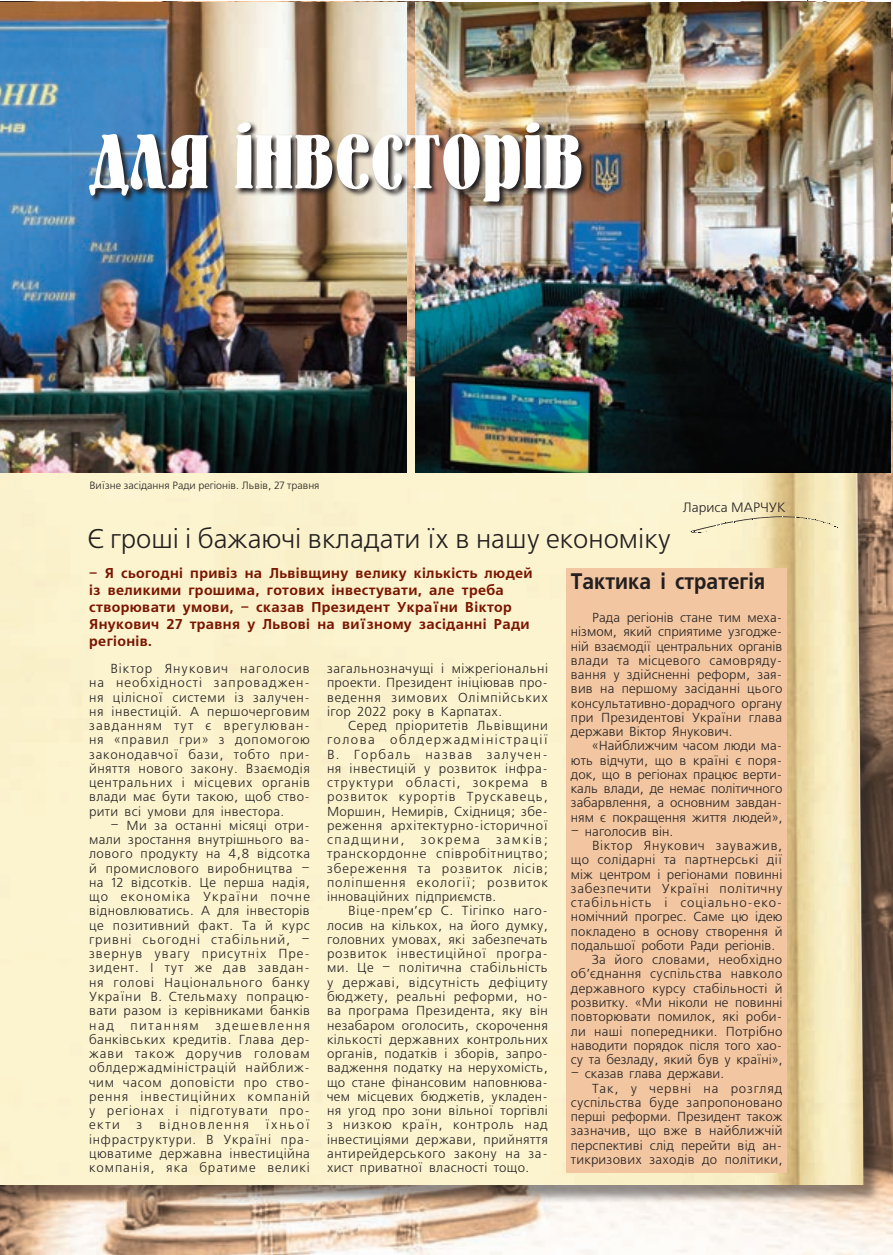
<style>
.page{position:relative;width:893px;height:1255px;background:#fff}
.page>*{position:absolute;margin:0;border:0;box-sizing:border-box;transform-origin:0 0}
.t1{font:27px "Free Set C";color:#231f20}
.podzagolovok{font:700 22.5px "Free Set C";color:#231f20;scale:.9 1}
.vrez{font:700 14.25px/17.1px "Free Set C";letter-spacing:.025em;color:#791500}
.author{font:13.5px "Free Set C";color:#231f20}
.text_freeset{font:13.05px/14.2px "Free Set C";letter-spacing:.025em;color:#231f20;text-align:justify}
.text_freeset-2{font:13.05px "Free Set C";color:#231f20}
.text_freeset-3{font:13.05px "Free Set C";letter-spacing:.12em;color:#231f20}
.foto{font:10.5px "Free Set C";color:#231f20}
</style>
<div class="page">
<img style="left:0;top:1px;width:893px;height:1253px">
<div style="left:0;top:337px;width:881px;height:866px;background:#231f20;opacity:.49"></div>
<div style="left:0;top:334px;width:864px;height:850px;background:#fcf3cf"></div>
<div style="left:567px;top:568px;width:220px;height:604px;background:#f1c6a1"></div>
<img style="left:0;top:2px;width:407px;height:470px">
<img style="left:415px;top:2px;width:476px;height:470px">
<img style="left:0;top:118px;width:589px;height:91px">
<img style="left:0;top:120px;width:581px;height:82px">
<img style="left:691px;top:0;width:153px;height:1254px">
<p class="foto" style="left:89px;top:479px;width:232px">Виїзне засідання Ради регіонів. Львів, 27 травня</p>
<p class="t1" style="left:88px;top:524px;width:585px">Є гроші і бажаючі вкладати їх в нашу економіку</p>
<p class="author" style="left:683px;top:500px;width:104px">Лариса МАРЧУК</p>
<p class="vrez" style="left:89px;top:565px;width:445px">– Я сьогодні привіз на Львівщину велику кількість людей із великими грошима, готових інвестувати, але треба створювати умови, – сказав Президент України Віктор Янукович 27 травня у Львові на виїзному засіданні Ради регіонів.</p>
<p class="text_freeset" style="left:89px;top:662px;width:223px;text-indent:21px">Віктор Янукович наголосив на необхідності запроваджен&shy;ня цілісної системи із залучен&shy;ня інвестицій. А першочерговим завданням тут є врегулюван&shy;ня «правил гри» з допомогою законодавчої бази, тобто при&shy;йняття нового закону. Взаємодія центральних і місцевих органів влади має бути такою, щоб ство&shy;рити всі умови для інвестора.</p>
<p class="text_freeset" style="left:89px;top:818px;width:222px;text-indent:21px">– Ми за останні місяці отри&shy;мали зростання внутрішнього ва&shy;лового продукту на 4,8 відсотка й промислового виробництва – на 12 відсотків. Це перша надія, що економіка України почне відновлюватись. А для інвесторів це позитивний факт. Та й курс гривні сьогодні стабільний, – звернув увагу присутніх Пре&shy;зидент. І тут же дав завдан&shy;ня голові Національного банку України В. Стельмаху попрацю&shy;вати разом із керівниками банків над</p>
<p class="text_freeset" style="left:89px;top:1018px;width:222px;text-indent:126px">здешевлення банківських кредитів. Глава дер&shy;жави також доручив головам облдержадміністрацій найближ&shy;чим часом доповісти про ство&shy;рення інвестиційних компаній у регіонах і підготувати про&shy;екти</p>
<p class="text_freeset-3" style="left:130px;top:1018px;width:70px">питанням</p>
<p class="text_freeset" style="left:89px;top:1118px;width:222px;text-indent:176px">їхньої інфраструктури. В Україні пра&shy;цюватиме державна інвестиційна компанія, яка братиме великі</p>
<p class="text_freeset" style="left:137px;top:1118px;width:7px">з</p>
<p class="text_freeset-3" style="left:159px;top:1117px;width:91px">відновлення</p>
<p class="text_freeset" style="left:327px;top:662px;width:223px">загальнозначущі і міжрегіональні проекти. Президент ініціював про&shy;ведення зимових Олімпійських ігор 2022 року в Карпатах.</p>
<p class="text_freeset" style="left:327px;top:719px;width:222px;text-indent:21px">Серед пріоритетів Львівщини голова облдержадміністрації В. Горбаль назвав залучен&shy;ня інвестицій у розвиток інфра&shy;структури області, зокрема в розвиток курортів Трускавець, Моршин, Немирів, Східниця; збе&shy;реження архітектурно- історичної спадщини,</p>
<p class="text_freeset" style="left:327px;top:833px;width:222px;text-indent:169px">замків; транскордонне співробітництво; збереження та розвиток лісів; поліпшення екології; розвиток інноваційних підприємств.</p>
<p class="text_freeset" style="left:327px;top:904px;width:222px;text-indent:21px">Віце- прем’єр С. Тігіпко наго&shy;лосив на кількох, на його думку, головних умовах, які забезпечать розвиток інвестиційної програ&shy;ми. Це – політична стабільність у державі, відсутність дефіциту бюджету, реальні реформи, но&shy;ва програма Президента, яку він незабаром оголосить, скорочення кількості державних контрольних органів, податків і зборів, запро&shy;вадження податку на нерухомість, що стане фінансовим наповнюва&shy;чем місцевих бюджетів, укладен&shy;ня угод про зони вільної торгівлі з низкою країн, контроль над інвестиціями держави, прийняття антирейдерського закону на за&shy;хист приватної власності тощо.</p>
<p class="text_freeset-3" style="left:421px;top:832px;width:60px">зокрема</p>
<p class="podzagolovok" style="left:571px;top:568px;width:217px">Тактика і стратегія</p>
<p class="text_freeset" style="left:571px;top:611px;width:213px;text-indent:21px">Рада регіонів стане тим меха&shy;нізмом, який сприятиме узгодже&shy;ній взаємодії центральних органів влади та місцевого самовряду&shy;вання у здійсненні реформ, зая&shy;вив на першому засіданні цього консультативно-дорадчого органу при Президентові України глава держави Віктор Янукович.</p>
<p class="text_freeset" style="left:571px;top:739px;width:213px;text-indent:21px">«Найближчим часом люди ма&shy;ють відчути, що в країні є поря&shy;док, що в регіонах працює верти&shy;каль влади, де немає політичного забарвлення, а основним завдан&shy;ням є покращення життя людей»,</p>
<p class="text_freeset-2" style="left:571px;top:824px;width:104px">– наголосив він.</p>
<p class="text_freeset" style="left:571px;top:839px;width:213px;text-indent:21px">Віктор Янукович зауважив, що солідарні та партнерські дії між центром і регіонами повинні забезпечити Україні політичну стабільність і соціально-еко&shy;номічний прогрес. Саме цю ідею покладено в основу створення й подальшої роботи Ради регіонів.</p>
<p class="text_freeset" style="left:571px;top:953px;width:213px;text-indent:21px">За його словами, необхідно об’єднання суспільства навколо державного курсу стабільності й розвитку. «Ми ніколи не повинні повторювати помилок, які роби&shy;ли наші попередники. Потрібно наводити порядок після того хао&shy;су та безладу, який був у країні»,</p>
<p class="text_freeset-2" style="left:571px;top:1066px;width:155px">– сказав глава держави.</p>
<p class="text_freeset" style="left:571px;top:1081px;width:213px;text-indent:21px">Так, у червні на розгляд суспільства буде запропоновано перші реформи. Президент також зазначив, що вже в найближчій перспективі слід перейти від ан&shy;тикризових заходів до політики,</p>
</div>
